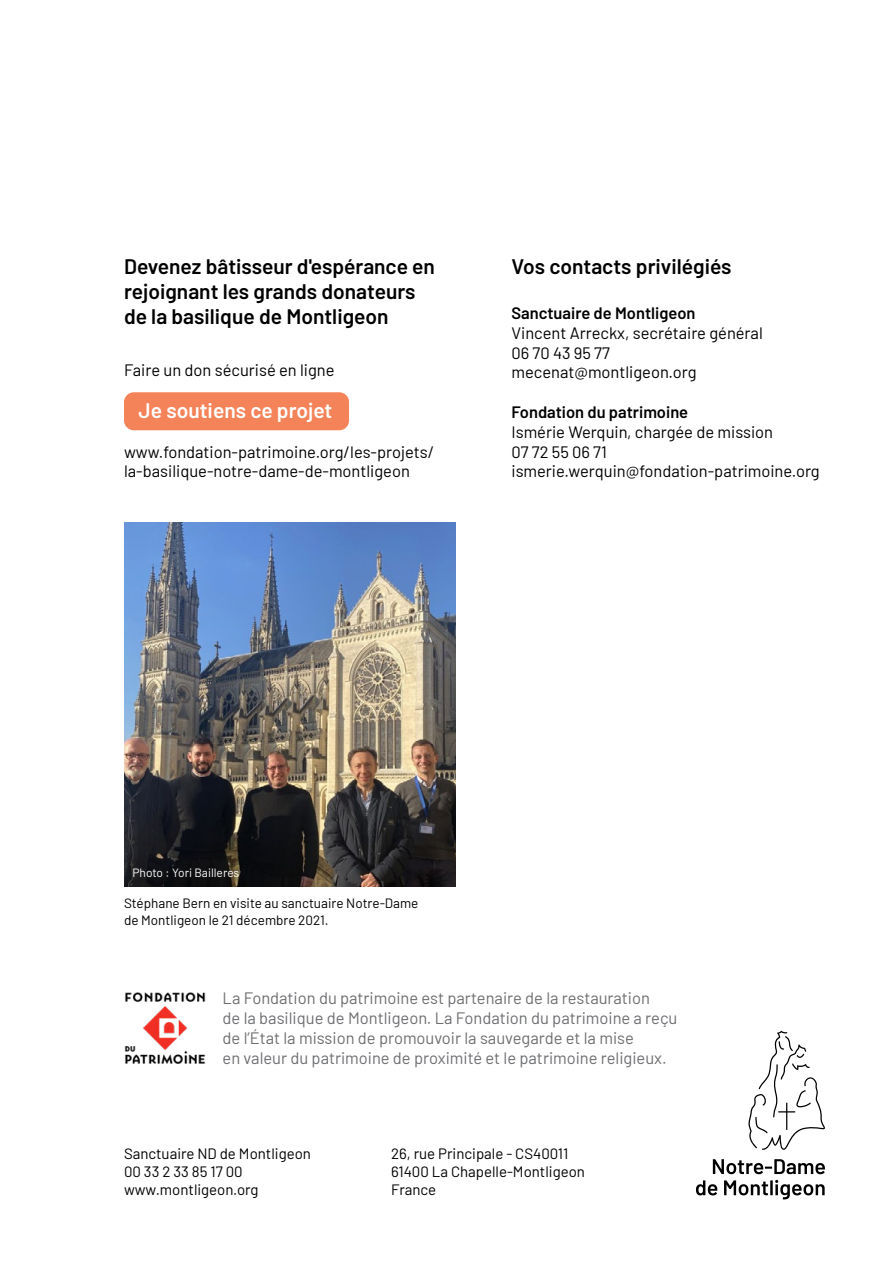
<style>
.page{position:relative;width:893px;height:1263px;background:#fff}
.page>*{position:absolute;margin:0;border:0;box-sizing:border-box;transform-origin:0 0}
.t1{font:600 21px/25.2px "Barlow";color:#000}
.t2{font:600 21px "Barlow";color:#fff}
.t3{font:16.5px/19.8px "Barlow";color:#000}
.t4{font:16.5px/19.8px "Barlow";color:#6d6e71}
.t5{font:600 16.5px "Barlow";color:#000}
.t6{font:15px/18px "Barlow";color:#000}
.t7{font:13.5px/16.2px "Barlow";color:#000}
.t8{font:12px "Barlow";color:#fff}
</style>
<div class="page">
<svg style="left:713px;top:1159px;width:112px;height:15px"></svg>
<svg style="left:696px;top:1180px;width:21px;height:15px"></svg>
<svg style="left:724px;top:1180px;width:101px;height:19px"></svg>
<svg style="left:748px;top:1031px;width:77px;height:119px"></svg>
<div style="left:124px;top:392px;width:225px;height:38px;background:#f58359;border-radius:10px"></div>
<img style="left:124px;top:522px;width:331px;height:364px">
<img style="left:124px;top:992px;width:82px;height:72px">
<p class="t1" style="left:124px;top:252px;width:312px">Devenez bâtisseur d'espérance en rejoignant les grands donateurs de la basilique de Montligeon</p>
<p class="t1" style="left:511px;top:252px;width:222px">Vos contacts privilégiés</p>
<p class="t3" style="left:124px;top:359px;width:212px">Faire un don sécurisé en ligne</p>
<p class="t2" style="left:139px;top:395px;width:195px">Je soutiens ce projet</p>
<p class="t3" style="left:124px;top:440px;width:312px">www.fondation-patrimoine.org/les-projets/ la-basilique-notre-dame-de-montligeon</p>
<p class="t5" style="left:511px;top:301px;width:185px">Sanctuaire de Montligeon</p>
<p class="t3" style="left:511px;top:322px;width:253px">Vincent Arreckx, secrétaire général<br>06 70 43 95 77 mecenat@montligeon.org</p>
<p class="t5" style="left:511px;top:400px;width:178px">Fondation du patrimoine</p>
<p class="t3" style="left:511px;top:421px;width:310px">Ismérie Werquin, chargée de mission<br>07 72 55 06 71 ismerie.werquin@fondation-patrimoine.org</p>
<p class="t8" style="left:133px;top:864px;width:108px">Photo : Yori Bailleres</p>
<p class="t7" style="left:124px;top:894px;width:296px">Stéphane Bern en visite au sanctuaire Notre-Dame de Montligeon le 21 décembre 2021.</p>
<p class="t4" style="left:223px;top:987px;width:456px">La Fondation du patrimoine est partenaire de la restauration<br>de la basilique de Montligeon. La Fondation du patrimoine a reçu de l’État la mission de promouvoir la sauvegarde et la mise<br>en valeur du patrimoine de proximité et le patrimoine religieux.</p>
<p class="t6" style="left:124px;top:1143px;width:188px">Sanctuaire ND de Montligeon<br>00 33 2 33 85 17 00 www.montligeon.org</p>
<p class="t6" style="left:391px;top:1143px;width:195px">26, rue Principale - CS40011<br>61400 La Chapelle-Montligeon<br>France</p>
</div>
